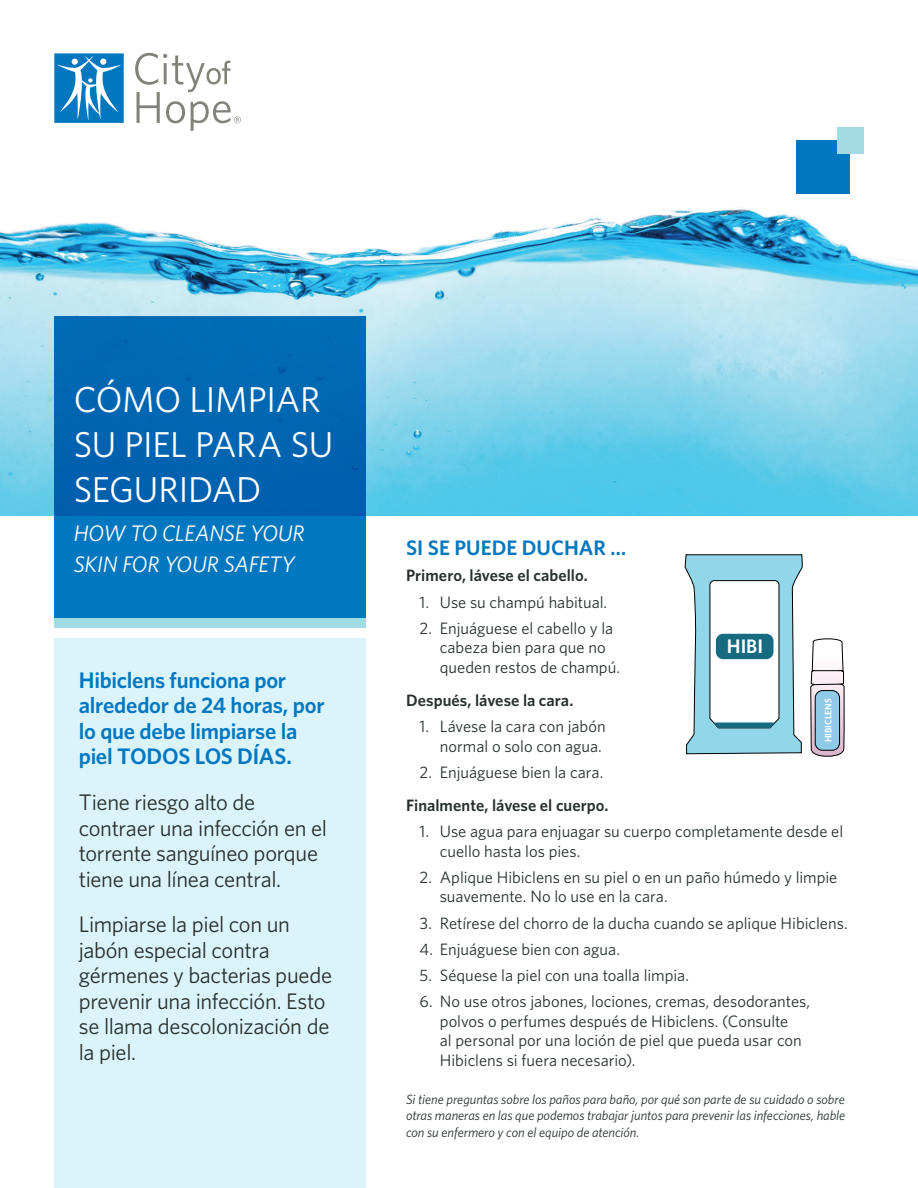
<style>
.page{position:relative;width:918px;height:1188px;background:#fff}
.page>*{position:absolute;margin:0;border:0;box-sizing:border-box;transform-origin:0 0}
.t1{font:36px/45px "Whitney";letter-spacing:-.01em;color:#fff}
.DESCRIPTOR{font:22.5px/25.5px "Whitney";letter-spacing:-.015em;color:#27302c}
.DESCRIPTOR-2{font:600 22.5px/25.5px "Whitney";letter-spacing:-.01em;color:#0077bf}
.t2{font:italic 22.5px/31.5px "Whitney";letter-spacing:-.01em;color:#fff}
.SUBHEADER{font:600 21px "Whitney";color:#0077bf}
.t3{font:600 19.65px "Whitney";color:#fff}
.t4{font:16.5px/19.5px "Whitney";color:#27302c}
.Body{font:600 16.5px "Whitney";color:#27302c}
.DESCRIPTOR-3{font:italic 13.5px/16.5px "Whitney";color:#27302c;text-align:justify}
.t5{font:600 9.3px "Whitney";color:#fff}
</style>
<div class="page">
<svg style="left:54px;top:53px;width:70px;height:70px;background:#3693cc"></svg>
<svg style="left:135px;top:53px;width:106px;height:78px"></svg>
<img style="left:0;top:209px;width:918px;height:307px">
<div style="left:796px;top:140px;width:54px;height:54px;background:#0077bf"></div>
<div style="left:837px;top:127px;width:27px;height:27px;background:#a2dbe4"></div>
<div style="left:54px;top:638px;width:312px;height:550px;background:#dbf4fc"></div>
<div style="left:54px;top:316px;width:312px;height:312px;background:linear-gradient(to right,#006bb6,#006cb7)"></div>
<div style="left:54px;top:618px;width:312px;height:10px;background:#a2dbe4"></div>
<svg style="left:684px;top:554px;width:119px;height:200px"></svg>
<svg style="left:810px;top:638px;width:35px;height:119px"></svg>
<p class="t1" style="left:74px;top:377px;width:261px">CÓMO LIMPIAR<br>SU PIEL PARA SU<br>SEGURIDAD</p>
<p class="t2" style="left:74px;top:517px;width:232px">HOW TO CLEANSE YOUR<br>SKIN FOR YOUR SAFETY</p>
<p class="DESCRIPTOR-2" style="left:79px;top:667px;width:247px">Hibiclens funciona por alrededor de 24 horas, por lo que debe limpiarse la piel TODOS LOS DÍAS.</p>
<p class="DESCRIPTOR" style="left:79px;top:789px;width:250px">Tiene riesgo alto de contraer una infección en el torrente sanguíneo porque tiene una línea central.</p>
<p class="DESCRIPTOR" style="left:79px;top:911px;width:255px">Limpiarse la piel con un jabón especial contra gérmenes y bacterias puede prevenir una infección. Esto se llama descolonización de la piel.</p>
<p class="SUBHEADER" style="left:406px;top:535px;width:222px">SI SE PUEDE DUCHAR ...</p>
<p class="Body" style="left:406px;top:566px;width:183px">Primero, lávese el cabello.</p>
<p class="t4" style="left:420px;top:592px;width:189px">1. Use su champú habitual.</p>
<p class="t4" style="left:440px;top:618px;width:182px;text-indent:-20px">2. Enjuáguese el cabello y la cabeza bien para que no queden restos de champú.</p>
<p class="Body" style="left:406px;top:690px;width:169px">Después, lávese la cara.</p>
<p class="t4" style="left:420px;top:716px;width:188px;text-align:right">1. Lávese la cara con jabón normal o solo con agua.</p>
<p class="t4" style="left:420px;top:762px;width:185px">2. Enjuáguese bien la cara.</p>
<p class="Body" style="left:406px;top:795px;width:204px">Finalmente, lávese el cuerpo.</p>
<p class="t4" style="left:440px;top:821px;width:405px;text-indent:-20px">1. Use agua para enjuagar su cuerpo completamente desde el cuello hasta los pies.</p>
<p class="t4" style="left:440px;top:867px;width:399px;text-indent:-20px">2. Aplique Hibiclens en su piel o en un paño húmedo y limpie suavemente. No lo use en la cara.</p>
<p class="t4" style="left:420px;top:913px;width:430px">3. Retírese del chorro de la ducha cuando se aplique Hibiclens.</p>
<p class="t4" style="left:420px;top:939px;width:202px">4. Enjuáguese bien con agua.</p>
<p class="t4" style="left:420px;top:965px;width:271px">5. Séquese la piel con una toalla limpia.</p>
<p class="t4" style="left:440px;top:992px;width:372px;text-indent:-20px">6. No use otros jabones, lociones, cremas, desodorantes, polvos o perfumes después de Hibiclens. (Consulte<br>al personal por una loción de piel que pueda usar con Hibiclens si fuera necesario).</p>
<p class="t3" style="left:727px;top:634px;width:38px">HIBI</p>
<p class="t5" style="left:823px;top:742px;width:46px;rotate:-90deg">HIBICLENS</p>
<p class="DESCRIPTOR-3" style="left:406px;top:1091px;width:441px">Si tiene preguntas sobre los paños para baño, por qué son parte de su cuidado o sobre otras maneras en las que podemos trabajar juntos para prevenir las infecciones, hable con su enfermero y con el equipo de atención.</p>
</div>
